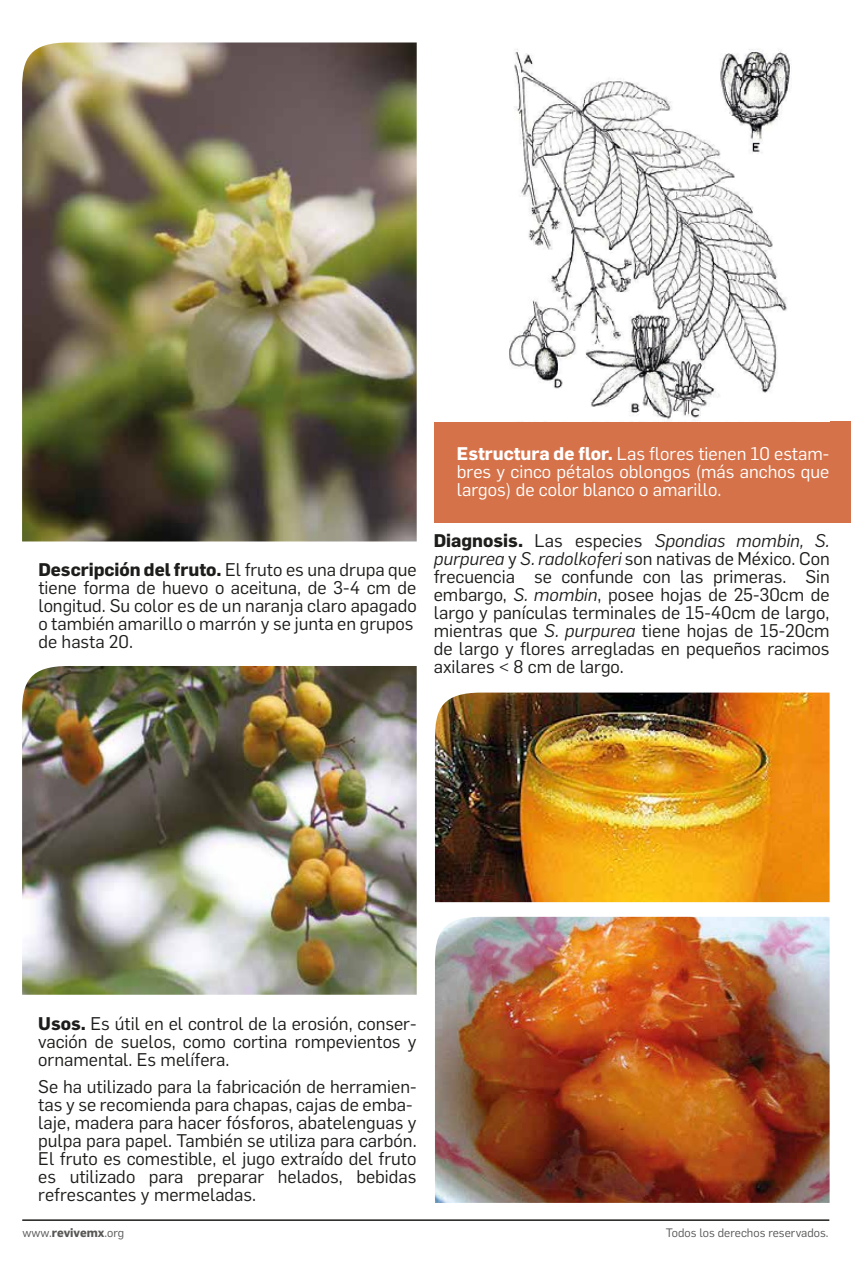
<style>
.page{position:relative;width:851px;height:1263px;background:#fff}
.page>*{position:absolute;margin:0;border:0;box-sizing:border-box;transform-origin:0 0}
.t1{font:18px/18px "Flama";color:#1d1d1b;text-align:justify}
.t2{font:18px/18px "Flama";color:#fff;text-align:justify}
.t3{font:12px "Flama";color:#575756}
.t4{font:12px "Flama";color:#585756}
.s1{font-weight:700}
.s2{font-style:italic}
</style>
<div class="page">
<img style="left:22px;top:42px;width:394px;height:499px">
<img style="left:22px;top:666px;width:394px;height:329px">
<img style="left:435px;top:917px;width:394px;height:286px">
<img style="left:435px;top:692px;width:394px;height:210px">
<div style="left:434px;top:421px;width:416px;height:101px;background:#d67249"></div>
<hr style="left:22px;top:1219px;width:807px;height:2px;background:#1d1d1b">
<img style="left:509px;top:49px;width:282px;height:372px">
<p class="t1" style="left:38px;top:559px;width:380px;text-align:left"><span class="s1">Descripción del fruto.</span> El fruto es una drupa que tiene forma de huevo o aceituna, de 3-4 cm de longitud. Su color es de un naranja claro apagado o también amarillo o marrón y se junta en grupos de hasta 20.</p>
<p class="t2" style="left:457px;top:443px;width:374px"><span class="s1">Estructura de flor.</span> Las flores tienen 10 estam&shy;bres y cinco pétalos oblongos (más anchos que largos) de color blanco o amarillo.</p>
<p class="t1" style="left:433px;top:531px;width:397px"><span class="s1">Diagnosis.</span> Las especies <span class="s2">Spondias mombin, S. purpurea</span> y <span class="s2">S. radolkoferi</span> son nativas de México. Con frecuencia se confunde con las primeras. Sin embargo, <span class="s2">S. mombin</span>, posee hojas de 25-30cm de largo y panículas terminales de 15-40cm de largo, mientras que <span class="s2">S. purpurea</span> tiene hojas de 15-20cm de largo y flores arregladas en pequeños racimos axilares &lt; 8 cm de largo.</p>
<p class="t1" style="left:38px;top:1013px;width:379px"><span class="s1">Usos.</span> Es útil en el control de la erosión, conser&shy;vación de suelos, como cortina rompevientos y ornamental. Es melífera.</p>
<p class="t1" style="left:38px;top:1076px;width:380px;text-align:left">Se ha utilizado para la fabricación de herramien&shy;tas y se recomienda para chapas, cajas de emba&shy;laje, madera para hacer fósforos, abatelenguas y pulpa para papel. También se utiliza para carbón.<br>El fruto es comestible, el jugo extraído del fruto es utilizado para preparar helados, bebidas refrescantes y mermeladas.</p>
<p class="t4" style="left:23px;top:1224px;width:103px">www.<span class="s1">revivemx</span>.org</p>
<p class="t3" style="left:665px;top:1224px;width:164px">Todos los derechos reservados.</p>
</div>
